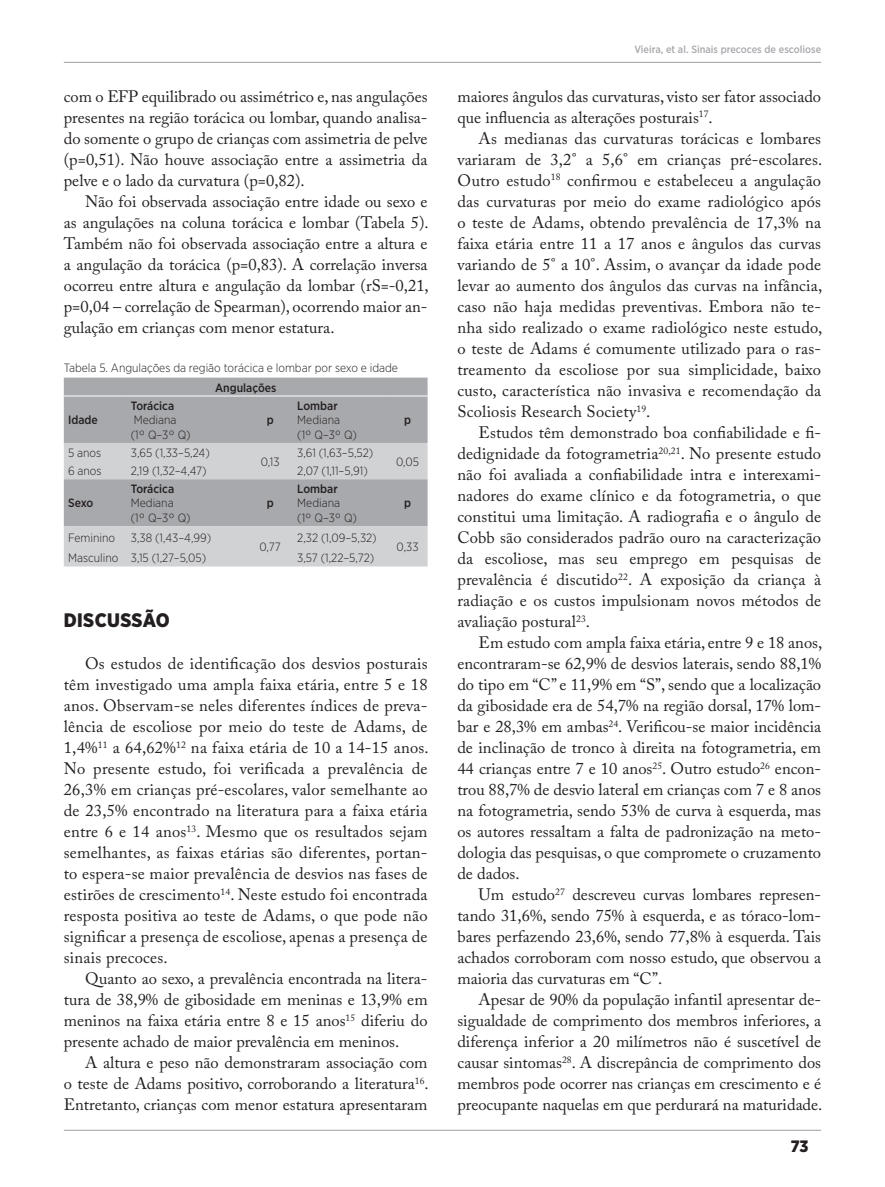
<style>
.page{position:relative;width:885px;height:1187px;background:#fff}
.page>*{position:absolute;margin:0;border:0;box-sizing:border-box;transform-origin:0 0}
.Sub1{font:900 19.5px "Gotham Narrow";letter-spacing:.02em;color:#231f20}
.TEXTO{font:16.5px/21px "Adobe Caslon Pro";color:#231f20;text-align:justify}
.t1{font:900 16.5px "Gotham Narrow";color:#231f20}
.Tab_corpo{font:300 12px "Gotham Narrow";color:#231f20}
.Tab_gravata{font:300 12px "Gotham Narrow";color:#231f20}
.Tab_tit{font:300 12px "Gotham Narrow";color:#231f20}
.Tab_gravata-2{font:500 12px "Gotham Narrow";color:#231f20}
.t2{font:500 10.5px "Gotham Narrow";color:#a8a9ad}
</style>
<div class="page">
<hr style="left:64px;top:62px;width:757px;height:1px;background:#a8a9ad">
<hr style="left:64px;top:1129px;width:757px;height:1px;background:#a8a9ad">
<div style="left:64px;top:377px;width:363px;height:66px;background:#a8a9ad"></div>
<svg style="left:64px;top:443px;width:363px;height:123px;background:#c1c2c5"></svg>
<hr style="left:64px;top:396px;width:62px;height:1px;background:#fff">
<hr style="left:126px;top:396px;width:121px;height:1px;background:#fff">
<hr style="left:247px;top:396px;width:46px;height:1px;background:#fff">
<hr style="left:293px;top:396px;width:94px;height:1px;background:#fff">
<hr style="left:387px;top:396px;width:40px;height:1px;background:#fff">
<p class="TEXTO" style="left:64px;top:86px;width:365px">com o EFP equilibrado ou assimétrico e, nas angulações presentes na região torácica ou lombar, quando analisa&shy;do somente o grupo de crianças com assimetria de pelve (p=0,51). Não houve associação entre a assimetria da pelve e o lado da curvatura (p=0,82).</p>
<p class="TEXTO" style="left:64px;top:191px;width:366px;text-indent:21px">Não foi observada associação entre idade ou sexo e as angulações na coluna torácica e lombar (Tabela 5).<br>Também não foi observada associação entre a altura e a angulação da torácica (p=0,83). A correlação inversa ocorreu entre altura e angulação da lombar (rS=-0,21, p=0,04 – correlação de Spearman), ocorrendo maior an&shy;gulação em crianças com menor estatura.</p>
<p class="Tab_tit" style="left:64px;top:360px;width:335px">Tabela 5. Angulações da região torácica e lombar por sexo e idade</p>
<p class="Tab_gravata-2" style="left:215px;top:380px;width:63px">Angulações</p>
<p class="Tab_gravata-2" style="left:68px;top:412px;width:31px">Idade</p>
<p class="Tab_gravata-2" style="left:131px;top:398px;width:45px">Torácica</p>
<p class="Tab_gravata" style="left:134px;top:412px;width:44px">Mediana</p>
<p class="Tab_gravata" style="left:131px;top:427px;width:61px">(1° Q–3° Q)</p>
<p class="Tab_gravata-2" style="left:297px;top:398px;width:42px">Lombar</p>
<p class="Tab_gravata" style="left:297px;top:412px;width:44px">Mediana</p>
<p class="Tab_gravata" style="left:297px;top:427px;width:61px">(1° Q–3° Q)</p>
<p class="Tab_gravata-2" style="left:267px;top:412px;width:8px">p</p>
<p class="Tab_gravata-2" style="left:404px;top:412px;width:8px">p</p>
<p class="Tab_corpo" style="left:68px;top:445px;width:35px">5 anos</p>
<p class="Tab_corpo" style="left:131px;top:445px;width:80px">3,65 (1,33–5,24)</p>
<p class="Tab_corpo" style="left:297px;top:445px;width:77px">3,61 (1,63–5,52)</p>
<p class="Tab_corpo" style="left:261px;top:454px;width:20px">0,13</p>
<p class="Tab_corpo" style="left:68px;top:463px;width:35px">6 anos</p>
<p class="Tab_corpo" style="left:131px;top:463px;width:77px">2,19 (1,32–4,47)</p>
<p class="Tab_corpo" style="left:297px;top:463px;width:72px">2,07 (1,11–5,91)</p>
<p class="Tab_gravata-2" style="left:68px;top:495px;width:27px">Sexo</p>
<p class="Tab_gravata-2" style="left:131px;top:481px;width:45px">Torácica</p>
<p class="Tab_gravata" style="left:131px;top:496px;width:44px">Mediana</p>
<p class="Tab_gravata" style="left:131px;top:510px;width:61px">(1° Q–3° Q)</p>
<p class="Tab_gravata-2" style="left:297px;top:481px;width:42px">Lombar</p>
<p class="Tab_gravata" style="left:297px;top:496px;width:44px">Mediana</p>
<p class="Tab_gravata" style="left:297px;top:510px;width:61px">(1° Q–3° Q)</p>
<p class="Tab_gravata-2" style="left:267px;top:495px;width:8px">p</p>
<p class="Tab_corpo" style="left:68px;top:530px;width:49px">Feminino</p>
<p class="Tab_corpo" style="left:131px;top:530px;width:82px">3,38 (1,43–4,99)</p>
<p class="Tab_corpo" style="left:297px;top:530px;width:81px">2,32 (1,09–5,32)</p>
<p class="Tab_corpo" style="left:259px;top:539px;width:23px">0,77</p>
<p class="Tab_corpo" style="left:68px;top:550px;width:52px">Masculino</p>
<p class="Tab_corpo" style="left:131px;top:550px;width:77px">3,15 (1,27–5,05)</p>
<p class="Tab_corpo" style="left:297px;top:550px;width:78px">3,57 (1,22–5,72)</p>
<p class="Tab_corpo" style="left:396px;top:454px;width:24px">0,05</p>
<p class="Tab_gravata-2" style="left:404px;top:495px;width:8px">p</p>
<p class="Tab_corpo" style="left:396px;top:539px;width:24px">0,33</p>
<p class="Sub1" style="left:64px;top:607px;width:107px">DISCUSSÃO</p>
<p class="TEXTO" style="left:64px;top:653px;width:366px;text-indent:21px">Os estudos de identificação dos desvios posturais têm investigado uma ampla faixa etária, entre 5 e 18 anos. Observam-se neles diferentes índices de preva&shy;lência de escoliose por meio do teste de Adams, de 1,4%<sup>11</sup> a 64,62%<sup>12</sup> na faixa etária de 10 a 14-15 anos.<br>No presente estudo, foi verificada a prevalência de 26,3% em crianças pré-escolares, valor semelhante ao de 23,5% encontrado na literatura para a faixa etária entre 6 e 14 anos<sup>13</sup>. Mesmo que os resultados sejam semelhantes, as faixas etárias são diferentes, portan&shy;to espera-se maior prevalência de desvios nas fases de estirões de crescimento<sup>14</sup>. Neste estudo foi encontrada resposta positiva ao teste de Adams, o que pode não significar a presença de escoliose, apenas a presença de sinais precoces.</p>
<p class="TEXTO" style="left:64px;top:968px;width:365px;text-indent:21px">Quanto ao sexo, a prevalência encontrada na litera&shy;tura de 38,9% de gibosidade em meninas e 13,9% em meninos na faixa etária entre 8 e 15 anos<sup>15</sup> diferiu do presente achado de maior prevalência em meninos.</p>
<p class="TEXTO" style="left:64px;top:1052px;width:366px;text-indent:21px">A altura e peso não demonstraram associação com o teste de Adams positivo, corroborando a literatura<sup>16</sup>.<br>Entretanto, crianças com menor estatura apresentaram</p>
<p class="t2" style="left:634px;top:42px;width:188px">Vieira, et al. Sinais precoces de escoliose</p>
<p class="TEXTO" style="left:457px;top:86px;width:365px">maiores ângulos das curvaturas, visto ser fator associado que influencia as alterações posturais<sup>17</sup>.</p>
<p class="TEXTO" style="left:457px;top:128px;width:366px;text-indent:21px">As medianas das curvaturas torácicas e lombares variaram de 3,2° a 5,6° em crianças pré-escolares.<br>Outro estudo<sup>18</sup> confirmou e estabeleceu a angulação das curvaturas por meio do exame radiológico após o teste de Adams, obtendo prevalência de 17,3% na faixa etária entre 11 a 17 anos e ângulos das curvas variando de 5° a 10°. Assim, o avançar da idade pode levar ao aumento dos ângulos das curvas na infância, caso não haja medidas preventivas. Embora não te&shy;nha sido realizado o exame radiológico neste estudo, o teste de Adams é comumente utilizado para o ras&shy;treamento da escoliose por sua simplicidade, baixo custo, característica não invasiva e recomendação da Scoliosis Research Society<sup>19</sup>.</p>
<p class="TEXTO" style="left:457px;top:422px;width:365px;text-indent:21px">Estudos têm demonstrado boa confiabilidade e fi&shy;dedignidade da fotogrametria<sup>20,21</sup>. No presente estudo não foi avaliada a confiabilidade intra e interexami&shy;nadores do exame clínico e da fotogrametria, o que constitui uma limitação. A radiografia e o ângulo de Cobb são considerados padrão ouro na caracterização da escoliose, mas seu emprego em pesquisas de prevalência é discutido<sup>22</sup>. A exposição da criança à radiação e os custos impulsionam novos métodos de avaliação postural<sup>23</sup>.</p>
<p class="TEXTO" style="left:457px;top:632px;width:366px;text-indent:21px">Em estudo com ampla faixa etária, entre 9 e 18 anos, encontraram-se 62,9% de desvios laterais, sendo 88,1% do tipo em “C” e 11,9% em “S”, sendo que a localização da gibosidade era de 54,7% na região dorsal, 17% lom&shy;bar e 28,3% em ambas<sup>24</sup>. Verificou-se maior incidência de inclinação de tronco à direita na fotogrametria, em 44 crianças entre 7 e 10 anos<sup>25</sup>. Outro estudo<sup>26</sup> encon&shy;trou 88,7% de desvio lateral em crianças com 7 e 8 anos na fotogrametria, sendo 53% de curva à esquerda, mas os autores ressaltam a falta de padronização na meto&shy;dologia das pesquisas, o que compromete o cruzamento de dados.</p>
<p class="TEXTO" style="left:457px;top:884px;width:365px;text-indent:21px">Um estudo<sup>27</sup> descreveu curvas lombares represen&shy;tando 31,6%, sendo 75% à esquerda, e as tóraco-lom&shy;bares perfazendo 23,6%, sendo 77,8% à esquerda. Tais achados corroboram com nosso estudo, que observou a maioria das curvaturas em “C”.</p>
<p class="TEXTO" style="left:457px;top:989px;width:366px;text-indent:21px">Apesar de 90% da população infantil apresentar de&shy;sigualdade de comprimento dos membros inferiores, a diferença inferior a 20 milímetros não é suscetível de causar sintomas<sup>28</sup>. A discrepância de comprimento dos membros pode ocorrer nas crianças em crescimento e é preocupante naquelas em que perdurará na maturidade.</p>
<p class="t1" style="left:790px;top:1135px;width:19px">73</p>
</div>
